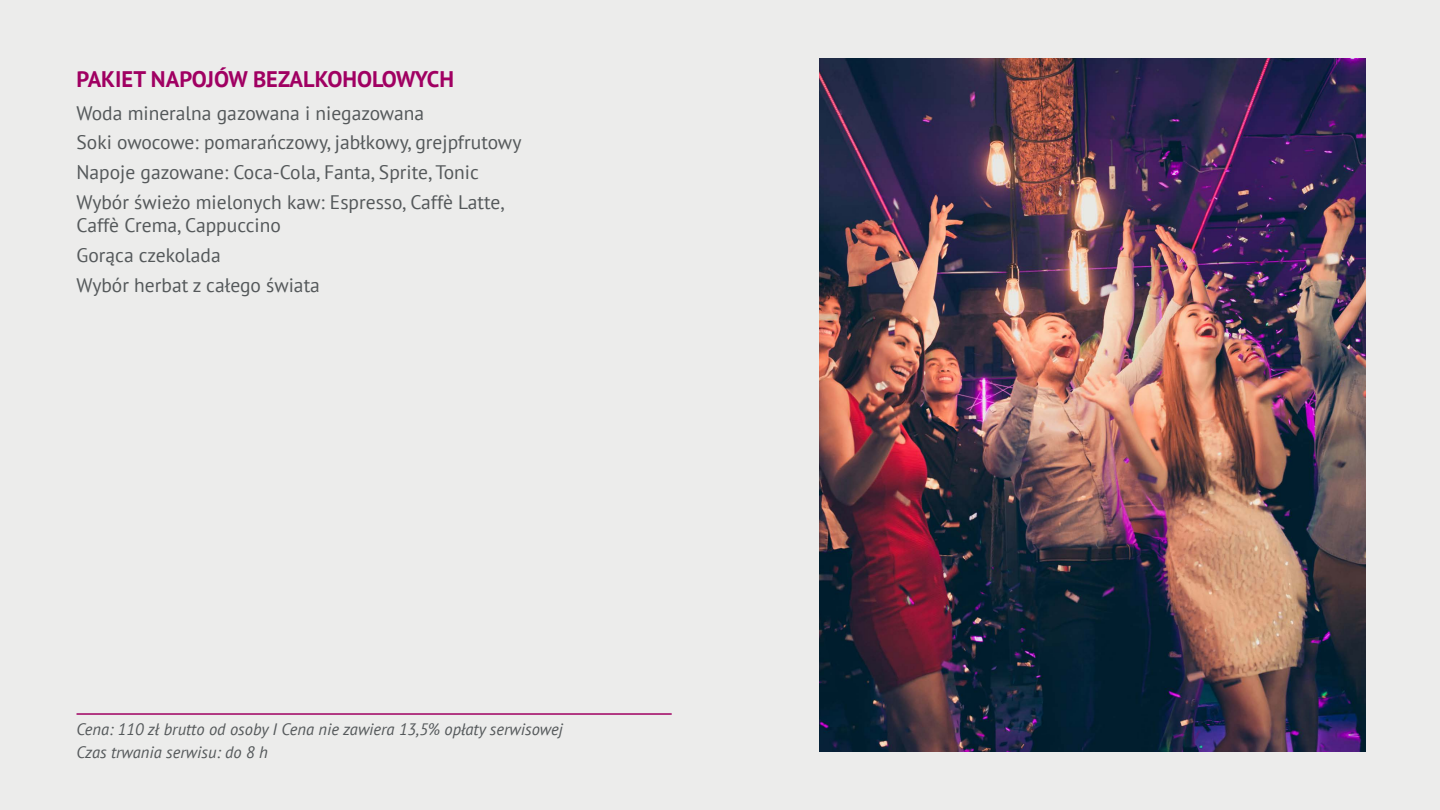
<style>
.page{position:relative;width:1440px;height:810px;background:#ececeb}
.page>*{position:absolute;margin:0;border:0;box-sizing:border-box;transform-origin:0 0}
.t1{font:700 22.5px "PT Sans";color:#a00062}
.t2{font:19.5px/23.4px "PT Sans";color:#54585a}
.t3{font:italic 16.5px/23.4px "PT Sans";color:#54585a}
</style>
<div class="page">
<img style="left:820px;top:58px;width:545px;height:694px">
<hr style="left:77px;top:713px;width:595px;height:2px;background:#a00062">
<p class="t1" style="left:77px;top:64px;width:379px">PAKIET NAPOJÓW BEZALKOHOLOWYCH</p>
<p class="t2" style="left:77px;top:101px;width:349px">Woda mineralna gazowana i niegazowana</p>
<p class="t2" style="left:77px;top:130px;width:446px">Soki owocowe: pomarańczowy, jabłkowy, grejpfrutowy</p>
<p class="t2" style="left:77px;top:160px;width:404px">Napoje gazowane: Coca-Cola, Fanta, Sprite, Tonic</p>
<p class="t2" style="left:77px;top:190px;width:430px">Wybór świeżo mielonych kaw: Espresso, Caffè Latte,<br>Caffè Crema, Cappuccino</p>
<p class="t2" style="left:77px;top:243px;width:146px">Gorąca czekolada</p>
<p class="t2" style="left:77px;top:273px;width:245px">Wybór herbat z całego świata</p>
<p class="t3" style="left:77px;top:717px;width:488px">Cena: 110 zł brutto od osoby I Cena nie zawiera 13,5% opłaty serwisowej<br>Czas trwania serwisu: do 8 h</p>
</div>
